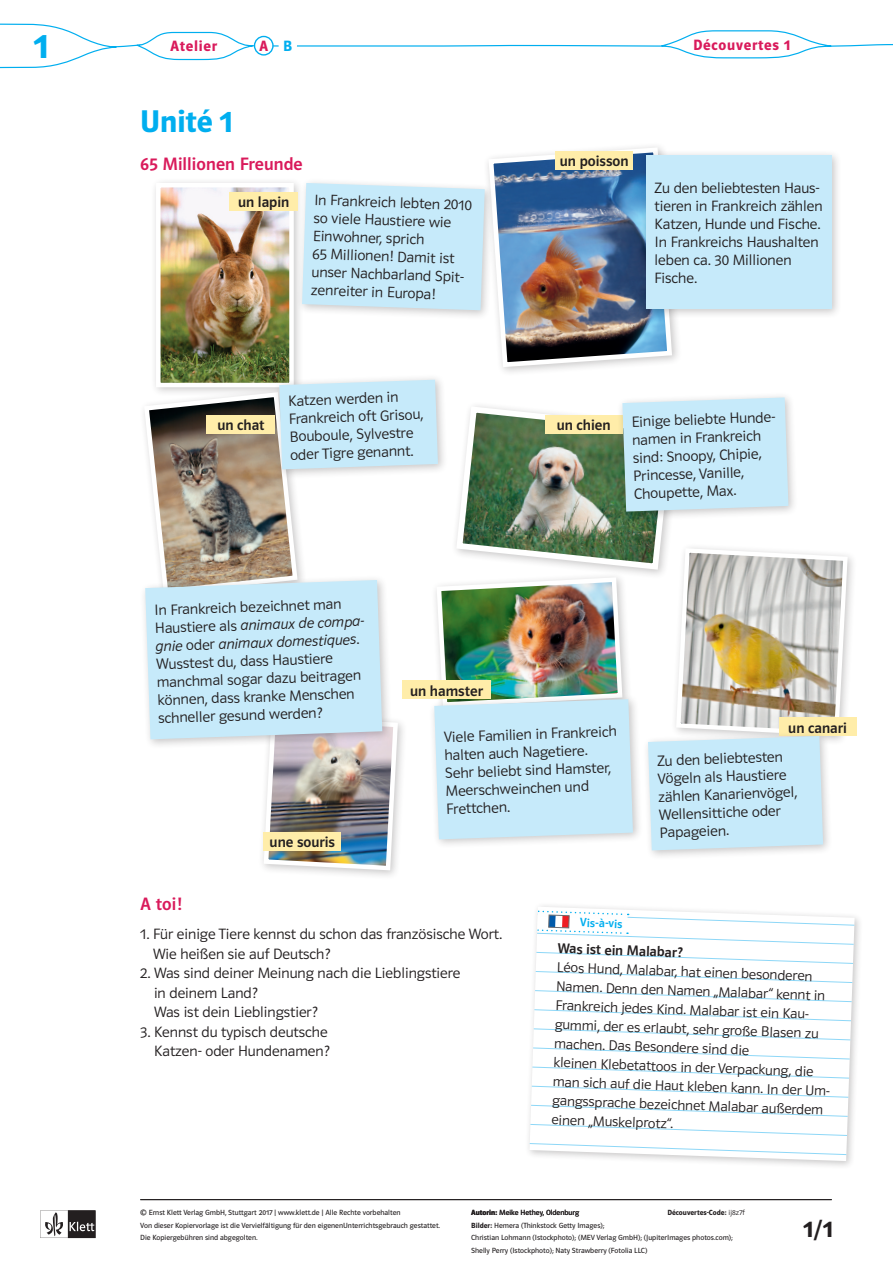
<style>
.page{position:relative;width:893px;height:1263px;background:#fff}
.page>*{position:absolute;margin:0;border:0;box-sizing:border-box;transform-origin:0 0}
.t1{font:36px "Polo ST11 K Hfett";color:#00aeef}
.t2{font:31.5px "Polo ST11 K Hfett";color:#00aeef}
.t3{font:24px "Polo ST11 K Hfett";color:#231f20}
.t4{font:18px "Polo ST11 K Krftg";letter-spacing:.005em;color:#d91a5b}
.t5{font:15px/18px "Polo ST11 K Leicht";color:#231f20}
.t6{font:15px "Polo ST11 K Krftg";color:#231f20}
.t7{font:15px/18px "Polo ST11 K Leicht Kursiv";color:#231f20}
.t8{font:15px "Polo ST11 K Hfett";letter-spacing:.05em;color:#d91a5b}
.t9{font:14.25px/19px "Polo ST11 K Leicht";color:#231f20}
.t10{font:14.25px "Polo ST11 K Krftg";color:#231f20}
.t11{font:12px "Polo ST11 K Krftg";color:#00aeef}
.t12{font:7.5px/12.8px "Polo ST11 K Buch";color:#231f20}
.t13{font:7.5px "Polo ST11 K Hfett";color:#231f20}
.s1{color:#00aeef}
.s2{font-family:"Polo ST11 K Leicht"}
.s3{font-family:"Polo ST11 K Hfett"}
</style>
<div class="page">
<svg style="left:40px;top:1210px;width:56px;height:28px"></svg>
<hr style="left:140px;top:1199px;width:692px;height:1px;background:#231f20">
<div style="left:150px;top:177px;width:154px;height:221px;background:#231f20;opacity:.25"></div>
<img style="left:161px;top:188px;width:128px;height:192px">
<div style="left:156px;top:183px;width:138px;height:204px;border:4px solid #fff"></div>
<div style="left:483px;top:142px;width:199px;height:235px;background:#231f20;opacity:.25"></div>
<div style="left:670px;top:543px;width:187px;height:203px;background:#231f20;opacity:.25"></div>
<div style="left:230px;top:192px;width:68px;height:19px;background:#ffeda9"></div>
<div style="left:258px;top:710px;width:150px;height:170px;background:#231f20;opacity:.25"></div>
<div style="left:779px;top:717px;width:77px;height:19px;background:#ffeda9"></div>
<div style="left:296px;top:177px;width:199px;height:143px;background:#f2f1f1"></div>
<img style="left:302px;top:145px;width:372px;height:225px">
<div style="left:640px;top:149px;width:202px;height:170px;background:#231f20;opacity:.25"></div>
<div style="left:646px;top:155px;width:186px;height:154px;background:#c6eafa"></div>
<div style="left:274px;top:374px;width:174px;height:105px;background:#231f20;opacity:.25"></div>
<img style="left:143px;top:380px;width:707px;height:493px">
<div style="left:525px;top:902px;width:339px;height:268px;background:#231f20;opacity:.25"></div>
<svg style="left:529px;top:907px;width:326px;height:254px"></svg>
<svg style="left:529px;top:952px;width:326px;height:12px"></svg>
<svg style="left:529px;top:971px;width:326px;height:12px"></svg>
<svg style="left:529px;top:990px;width:326px;height:12px"></svg>
<svg style="left:529px;top:1009px;width:326px;height:12px"></svg>
<svg style="left:529px;top:1028px;width:326px;height:13px"></svg>
<svg style="left:529px;top:1047px;width:326px;height:13px"></svg>
<svg style="left:529px;top:1066px;width:326px;height:13px"></svg>
<svg style="left:529px;top:1085px;width:326px;height:13px"></svg>
<svg style="left:529px;top:1105px;width:326px;height:12px"></svg>
<svg style="left:529px;top:1124px;width:326px;height:12px"></svg>
<svg style="left:529px;top:1143px;width:326px;height:12px"></svg>
<div style="left:529px;top:925px;width:107px;height:17px;background:#fff"></div>
<div style="left:529px;top:907px;width:108px;height:16px;background:#231f20;opacity:.25"></div>
<svg style="left:530px;top:910px;width:325px;height:35px"></svg>
<svg style="left:0;top:23px;width:893px;height:46px"></svg>
<h1 class="t1" style="left:34px;top:26px;width:17px">1</h1>
<p class="t8" style="left:170px;top:38px;width:49px">Atelier</p>
<p class="t8" style="left:259px;top:37px;width:35px">A <span class="s1">B</span></p>
<p class="t8" style="left:693px;top:36px;width:99px">Découvertes 1</p>
<h2 class="t2" style="left:140px;top:103px;width:94px">Unité 1</h2>
<p class="t4" style="left:140px;top:154px;width:164px">65 Millionen Freunde</p>
<p class="t6" style="left:238px;top:194px;width:53px">un lapin</p>
<p class="t5" style="left:314px;top:191px;width:159px;rotate:2deg">In Frankreich lebten 2010 so viele Haustiere wie<br>Einwohner, sprich<br>65 Millionen! Damit ist unser Nachbarland Spit&shy;zenreiter in Europa!</p>
<p class="t6" style="left:217px;top:417px;width:49px">un chat</p>
<p class="t5" style="left:288px;top:392px;width:136px;rotate:-2deg">Katzen werden in<br>Frankreich oft Grisou,<br>Bouboule, Sylvestre oder Tigre genannt.</p>
<p class="t6" style="left:560px;top:153px;width:70px">un poisson</p>
<p class="t5" style="left:655px;top:179px;width:169px">Zu den beliebtesten Haus&shy;tieren in Frankreich zählen<br>Katzen, Hunde und Fische.<br>In Frankreichs Haushalten leben ca. 30 Millionen<br>Fische.</p>
<p class="t6" style="left:557px;top:417px;width:55px">un chien</p>
<p class="t5" style="left:631px;top:413px;width:149px;rotate:-2deg">Einige beliebte Hunde&shy;namen in Frankreich sind: Snoopy, Chipie,<br>Princesse, Vanille,<br>Choupette, Max.</p>
<p class="t5" style="left:154px;top:601px;width:189px;rotate:-2deg">In Frankreich bezeichnet man</p>
<p class="t7" style="left:155px;top:619px;width:214px;rotate:-2deg"><span class="s2">Haustiere als</span> animaux de compa&shy;gnie <span class="s2">oder</span> animaux domestiques<span class="s2">.</span></p>
<p class="t5" style="left:156px;top:655px;width:206px;rotate:-2deg">Wusstest du, dass Haustiere manchmal sogar dazu beitragen können, dass kranke Menschen schneller gesund werden?</p>
<p class="t6" style="left:270px;top:834px;width:67px">une souris</p>
<p class="t6" style="left:410px;top:682px;width:74px">un hamster</p>
<p class="t5" style="left:444px;top:728px;width:175px;rotate:-2deg">Viele Familien in Frankreich halten auch Nagetiere.<br>Sehr beliebt sind Hamster,<br>Meerschweinchen und<br>Frettchen.</p>
<p class="t6" style="left:788px;top:719px;width:60px">un canari</p>
<p class="t5" style="left:657px;top:752px;width:141px;rotate:-2deg">Zu den beliebtesten<br>Vögeln als Haustiere zählen Kanarienvögel,<br>Wellensittiche oder<br>Papageien.</p>
<p class="t4" style="left:140px;top:894px;width:43px">A toi!</p>
<p class="t5" style="left:153px;top:924px;width:350px;line-height:19.5px;text-indent:-13px">1. Für einige Tiere kennst du schon das französische Wort.<br>Wie heißen sie auf Deutsch?</p>
<p class="t5" style="left:154px;top:963px;width:308px;line-height:19.5px;text-indent:-14px">2. Was sind deiner Meinung nach die Lieblingstiere in deinem Land?<br>Was ist dein Lieblingstier?</p>
<p class="t5" style="left:140px;top:1022px;width:191px;line-height:19.5px;text-align:right">3. Kennst du typisch deutsche<br>Katzen- oder Hundenamen?</p>
<p class="t11" style="left:580px;top:916px;width:44px;rotate:2deg">Vis-à-vis</p>
<p class="t10" style="left:558px;top:940px;width:127px;rotate:2deg">Was ist ein Malabar?</p>
<p class="t9" style="left:557px;top:958px;width:282px;rotate:2deg">Léos Hund, Malabar, hat einen besonderen Namen. Denn den Namen „Malabar“ kennt in Frankreich jedes Kind. Malabar ist ein Kau&shy;gummi, der es erlaubt, sehr große Blasen zu machen. Das Besondere sind die<br>kleinen Klebetattoos in der Verpackung, die man sich auf die Haut kleben kann. In der Um&shy;gangssprache bezeichnet Malabar außerdem einen „Muskelprotz“.</p>
<p class="t12" style="left:140px;top:1206px;width:262px">© Ernst Klett Verlag GmbH, Stuttgart 2017 | www.klett.de | Alle Rechte vorbehalten</p>
<p class="t13" style="left:667px;top:1208px;width:79px">Découvertes-Code: <span class="s2">ij8z7f</span></p>
<p class="t12" style="left:140px;top:1219px;width:301px">Von dieser Kopiervorlage ist die Vervielfältigung für den eigenenUnterrichtsgebrauch gestattet.<br>Die Kopiergebühren sind abgegolten.</p>
<p class="t12" style="left:471px;top:1206px;width:109px"><span class="s3">Autorin:</span> Meike Hethey, Oldenburg</p>
<p class="t12" style="left:471px;top:1219px;width:263px"><span class="s3">Bilder:</span> Hemera (Thinkstock Getty Images);<br>Christian Lohmann (Istockphoto); (MEV Verlag GmbH); (JupiterImages photos.com);<br>Shelly Perry (Istockphoto); Naty Strawberry (Fotolia LLC)</p>
<h3 class="t3" style="left:803px;top:1216px;width:31px">1/1</h3>
</div>
